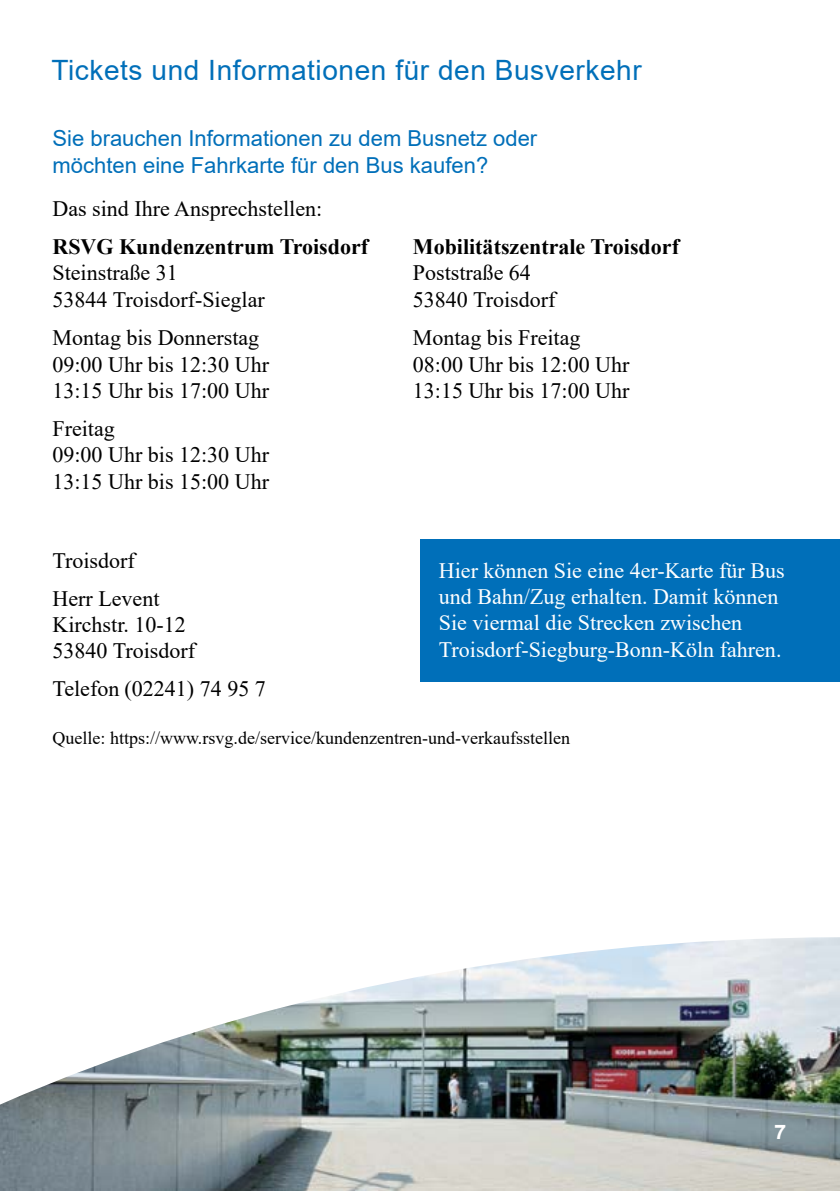
<style>
.page{position:relative;width:840px;height:1191px;background:#fff}
.page>*{position:absolute;margin:0;border:0;box-sizing:border-box;transform-origin:0 0}
.t1{font:28px "Arial";letter-spacing:.02em;color:#006fb9}
.t2{font:22px "Times New Roman";color:#000}
.t3{font:22px "Times New Roman";color:#fff}
.t4{font:22px/26.4px "Arial";color:#006fb9}
.t5{font:700 22px "Times New Roman";color:#000}
.t6{font:700 20px "Arial";color:#fff;scale:1.1 1}
.t7{font:18px "Times New Roman";color:#000}
</style>
<div class="page">
<div style="left:420px;top:538px;width:419px;height:143px;background:#006fb9"></div>
<img style="left:0;top:937px;width:839px;height:254px">
<p class="t1" style="left:51px;top:51px;width:591px">Tickets und Informationen für den Busverkehr</p>
<p class="t4" style="left:52px;top:125px;width:486px">Sie brauchen Informationen zu dem Busnetz oder möchten eine Fahrkarte für den Bus kaufen?</p>
<p class="t2" style="left:52px;top:193px;width:271px">Das sind Ihre Ansprechstellen:</p>
<p class="t5" style="left:52px;top:231px;width:317px">RSVG Kundenzentrum Troisdorf</p>
<p class="t5" style="left:412px;top:231px;width:267px">Mobilitätszentrale Troisdorf</p>
<p class="t2" style="left:52px;top:257px;width:127px">Steinstraße 31</p>
<p class="t2" style="left:412px;top:257px;width:119px">Poststraße 64</p>
<p class="t2" style="left:52px;top:284px;width:214px">53844 Troisdorf-Sieglar</p>
<p class="t2" style="left:412px;top:284px;width:144px">53840 Troisdorf</p>
<p class="t2" style="left:52px;top:322px;width:208px">Montag bis Donnerstag</p>
<p class="t2" style="left:412px;top:322px;width:169px">Montag bis Freitag</p>
<p class="t2" style="left:52px;top:349px;width:218px">09:00 Uhr bis 12:30 Uhr</p>
<p class="t2" style="left:412px;top:349px;width:218px">08:00 Uhr bis 12:00 Uhr</p>
<p class="t2" style="left:52px;top:375px;width:218px">13:15 Uhr bis 17:00 Uhr</p>
<p class="t2" style="left:412px;top:375px;width:218px">13:15 Uhr bis 17:00 Uhr</p>
<p class="t2" style="left:52px;top:413px;width:64px">Freitag</p>
<p class="t2" style="left:52px;top:439px;width:218px">09:00 Uhr bis 12:30 Uhr</p>
<p class="t2" style="left:52px;top:466px;width:218px">13:15 Uhr bis 15:00 Uhr</p>
<p class="t2" style="left:52px;top:545px;width:84px">Troisdorf</p>
<p class="t3" style="left:438px;top:555px;width:347px">Hier können Sie eine 4er-Karte für Bus</p>
<p class="t2" style="left:52px;top:583px;width:108px">Herr Levent</p>
<p class="t3" style="left:438px;top:581px;width:341px">und Bahn/Zug erhalten. Damit können</p>
<p class="t2" style="left:52px;top:609px;width:135px">Kirchstr. 10-12</p>
<p class="t3" style="left:438px;top:607px;width:305px">Sie viermal die Strecken zwischen</p>
<p class="t2" style="left:52px;top:635px;width:144px">53840 Troisdorf</p>
<p class="t3" style="left:438px;top:634px;width:344px">Troisdorf-Siegburg-Bonn-Köln fahren.</p>
<p class="t2" style="left:52px;top:673px;width:215px">Telefon (02241) 74 95 7</p>
<p class="t7" style="left:52px;top:725px;width:519px">Quelle: https://www.rsvg.de/service/kundenzentren-und-verkaufsstellen</p>
<p class="t6" style="left:773px;top:1117px;width:13px">7</p>
</div>
